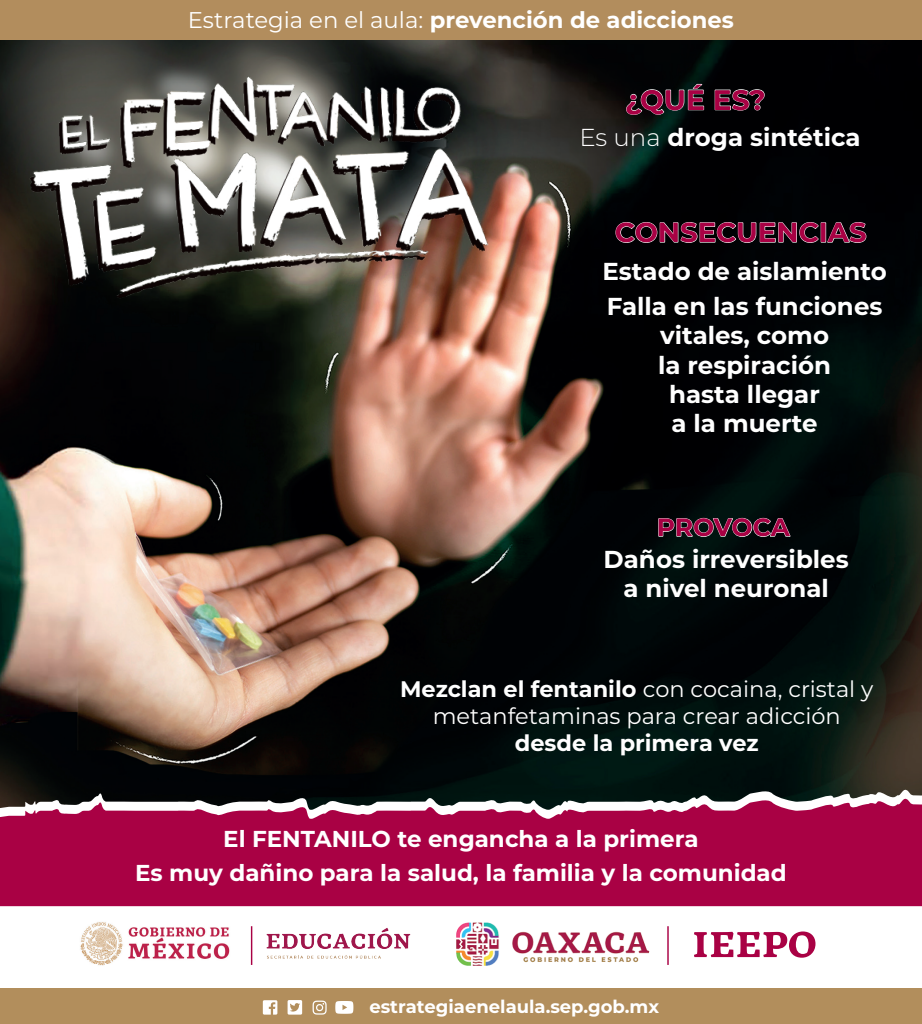
<style>
.page{position:relative;width:922px;height:1024px;background:#fff}
.page>*{position:absolute;margin:0;border:0;box-sizing:border-box;transform-origin:0 0}
.t1{font:700 28.1px "Montserrat";color:#a90144}
.t2{font:700 27.6px "Montserrat";color:#a90144}
.t3{font:700 25px "Montserrat";letter-spacing:-.01em;color:#a90144}
.t4{font:700 24.5px/29.4px "Montserrat";color:#fff;text-align:center}
.t5{font:700 23px "Montserrat";color:#fff}
.t6{font:700 22.7px "Montserrat";color:#fff}
.t7{font:22.5px/27px "Montserrat";color:#fff;text-align:center}
.t8{font:700 22.5px "Montserrat";color:#fff}
.t9{font:700 18px "Montserrat";color:#fff}
.s1{font-weight:400}
.s2{font-weight:300}
.s3{font-weight:700}
</style>
<div class="page">
<img style="left:0;top:40px;width:922px;height:746px">
<svg style="left:0;top:786px;width:922px;height:9px;background:#0a1311"></svg>
<svg style="left:0;top:795px;width:922px;height:111px;background:#a6164f"></svg>
<svg style="left:615px;top:222px;width:204px;height:21px;background:#3b3b3d"></svg>
<div style="left:821px;top:223px;width:5px;height:19px;border:1px solid #fff"></div>
<svg style="left:827px;top:222px;width:39px;height:21px"></svg>
<svg style="left:626px;top:84px;width:78px;height:31px;background:#2d3433"></svg>
<svg style="left:715px;top:89px;width:50px;height:22px"></svg>
<svg style="left:658px;top:518px;width:133px;height:19px;background:#3d4746"></svg>
<img style="left:17px;top:69px;width:488px;height:231px">
<div style="left:0;top:0;width:922px;height:40px;background:#b28d5d"></div>
<div style="left:0;top:988px;width:922px;height:36px;background:#b28e5c"></div>
<svg style="left:288px;top:1000px;width:14px;height:15px"></svg>
<svg style="left:263px;top:1000px;width:14px;height:15px"></svg>
<svg style="left:313px;top:1001px;width:14px;height:14px"></svg>
<svg style="left:335px;top:1001px;width:18px;height:13px"></svg>
<img style="left:456px;top:922px;width:194px;height:44px">
<img style="left:80px;top:922px;width:150px;height:44px">
<img style="left:266px;top:928px;width:145px;height:31px">
<hr style="left:251px;top:926px;width:1px;height:39px;background:#a90144">
<hr style="left:667px;top:926px;width:2px;height:39px;background:#a90144">
<svg style="left:694px;top:931px;width:121px;height:27px"></svg>
<p class="t6" style="left:188px;top:4px;width:548px"><span class="s1">Estrategia en el aula:</span> prevención de adicciones</p>
<p class="t1" style="left:625px;top:80px;width:142px">¿QUÉ ES?</p>
<p class="t4" style="left:579px;top:122px;width:283px"><span class="s2">Es una</span> droga sintética</p>
<p class="t2" style="left:615px;top:212px;width:253px">CONSECUENCIAS</p>
<p class="t4" style="left:603px;top:252px;width:286px;line-height:35.4px;text-align:left">Estado de aislamiento<br>Falla en las funciones</p>
<p class="t4" style="left:658px;top:320px;width:174px">vitales, como la respiración hasta llegar<br>a la muerte</p>
<p class="t3" style="left:657px;top:509px;width:135px">PROVOCA</p>
<p class="t4" style="left:604px;top:543px;width:247px">Daños irreversibles a nivel neuronal</p>
<p class="t7" style="left:400px;top:674px;width:475px"><span class="s3">Mezclan el fentanilo</span> con cocaina, cristal y metanfetaminas para crear adicción</p>
<p class="t8" style="left:515px;top:726px;width:245px">desde la primera vez</p>
<p class="t5" style="left:223px;top:822px;width:477px">El FENTANILO te engancha a la primera</p>
<p class="t5" style="left:135px;top:857px;width:653px">Es muy dañino para la salud, la familia y la comunidad</p>
<p class="t9" style="left:369px;top:994px;width:291px">estrategiaenelaula.sep.gob.mx</p>
</div>
